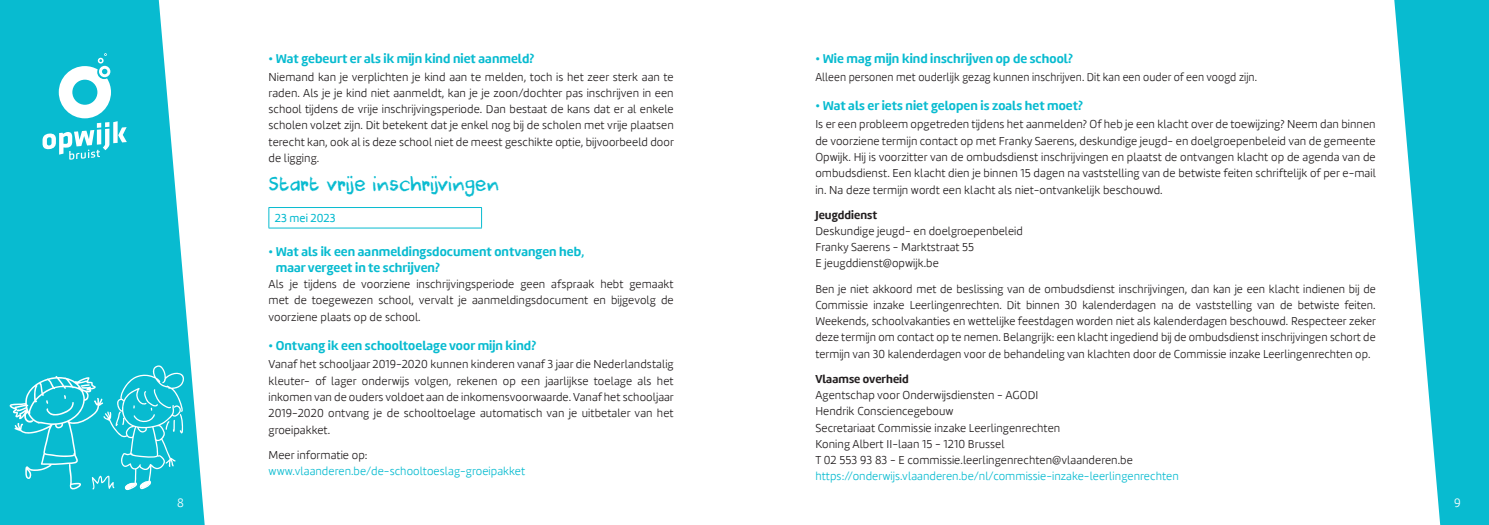
<style>
.page{position:relative;width:1489px;height:525px;background:#fff}
.page>*{position:absolute;margin:0;border:0;box-sizing:border-box;transform-origin:0 0}
.broodTekst{font:18.75px "DK Cool Crayon";letter-spacing:.005em;color:#08bbd0}
.Titelniv2{font:700 13.12px/15.6px "Marine";letter-spacing:.005em;color:#08bbd0}
.t1{font:300 12.5px "Marine";color:#fff}
.broodTekst-2{font:300 11.88px/16.2px "Marine";letter-spacing:.005em;color:#231f20;text-align:justify}
.broodTekst-3{font:300 11.88px "Marine";letter-spacing:.005em;color:#231f20;scale:.95 1}
.broodTekst-4{font:300 11.88px/16.2px "Marine";letter-spacing:.005em;color:#08bbd0}
.broodTekst-5{font:11.88px "Marine";letter-spacing:.005em;color:#08bbd0}
.s1{color:#231f20}
.s2{font-weight:700}
.s3{color:#08bbd0}
</style>
<div class="page">
<svg style="left:0;top:0;width:205px;height:524px;fill:#08bbd0"></svg>
<svg style="left:1394px;top:0;width:94px;height:524px;fill:#08bbd0"></svg>
<svg style="left:43px;top:53px;width:84px;height:106px"></svg>
<hr style="left:268px;top:207px;width:214px;height:1px;background:#08bbd0">
<svg style="left:268px;top:208px;width:1px;height:19px"></svg>
<svg style="left:481px;top:208px;width:1px;height:19px"></svg>
<hr style="left:268px;top:227px;width:214px;height:1px;background:#08bbd0">
<svg style="left:9px;top:365px;width:176px;height:126px"></svg>
<p class="Titelniv2" style="left:268px;top:50px;width:267px">• Wat gebeurt er als ik mijn kind niet aanmeld?</p>
<p class="broodTekst-2" style="left:268px;top:68px;width:407px">Niemand kan je verplichten je kind aan te melden, toch is het zeer sterk aan te raden. Als je je kind niet aanmeldt, kan je je zoon/dochter pas inschrijven in een school tijdens de vrije inschrijvingsperiode. Dan bestaat de kans dat er al enkele scholen volzet zijn. Dit betekent dat je enkel nog bij de scholen met vrije plaatsen terecht kan, ook al is deze school niet de meest geschikte optie, bijvoorbeeld door de ligging.</p>
<p class="broodTekst" style="left:268px;top:172px;width:232px">Start vrije inschrijvingen</p>
<p class="broodTekst-5" style="left:275px;top:210px;width:62px">23 mei 2023</p>
<p class="Titelniv2" style="left:276px;top:243px;width:310px;text-indent:-7px">• Wat als ik een aanmeldingsdocument ontvangen heb, maar vergeet in te schrijven?</p>
<p class="broodTekst-2" style="left:268px;top:276px;width:406px">Als je tijdens de voorziene inschrijvingsperiode geen afspraak hebt gemaakt met de toegewezen school, vervalt je aanmeldingsdocument en bijgevolg de voorziene plaats op de school.</p>
<p class="Titelniv2" style="left:268px;top:338px;width:269px">• Ontvang ik een schooltoelage voor mijn kind?</p>
<p class="broodTekst-2" style="left:268px;top:356px;width:407px">Vanaf het schooljaar 2019-2020 kunnen kinderen vanaf 3 jaar die Nederlandstalig kleuter- of lager onderwijs volgen, rekenen op een jaarlijkse toelage als het inkomen van de ouders voldoet aan de inkomensvoorwaarde. Vanaf het schooljaar 2019-2020 ontvang je de schooltoelage automatisch van je uitbetaler van het groeipakket.</p>
<p class="broodTekst-4" style="left:268px;top:446px;width:258px"><span class="s1">Meer informatie op: </span>www.vlaanderen.be/de-schooltoeslag-groeipakket</p>
<p class="Titelniv2" style="left:815px;top:50px;width:259px">• Wie mag mijn kind inschrijven op de school?</p>
<p class="broodTekst-3" style="left:815px;top:69px;width:466px">Alleen personen met ouderlijk gezag kunnen inschrijven. Dit kan een ouder of een voogd zijn.</p>
<p class="Titelniv2" style="left:815px;top:98px;width:269px">• Wat als er iets niet gelopen is zoals het moet?</p>
<p class="broodTekst-2" style="left:815px;top:116px;width:562px">Is er een probleem opgetreden tijdens het aanmelden? Of heb je een klacht over de toewijzing? Neem dan binnen de voorziene termijn contact op met Franky Saerens, deskundige jeugd- en doelgroepenbeleid van de gemeente Opwijk. Hij is voorzitter van de ombudsdienst inschrijvingen en plaatst de ontvangen klacht op de agenda van de ombudsdienst. Een klacht dien je binnen 15 dagen na vaststelling van de betwiste feiten schriftelijk of per e-mail in. Na deze termijn wordt een klacht als niet-ontvankelijk beschouwd.</p>
<p class="broodTekst-2" style="left:815px;top:206px;width:209px;text-align:left"><span class="s2">Jeugddienst<br></span>Deskundige jeugd- en doelgroepenbeleid<br>Franky Saerens - Marktstraat 55<br>E jeugddienst@opwijk.be</p>
<p class="broodTekst-2" style="left:815px;top:280px;width:562px">Ben je niet akkoord met de beslissing van de ombudsdienst inschrijvingen, dan kan je een klacht indienen bij de Commissie inzake Leerlingenrechten. Dit binnen 30 kalenderdagen na de vaststelling van de betwiste feiten.<br>Weekends, schoolvakanties en wettelijke feestdagen worden niet als kalenderdagen beschouwd. Respecteer zeker deze termijn om contact op te nemen. Belangrijk: een klacht ingediend bij de ombudsdienst inschrijvingen schort de termijn van 30 kalenderdagen voor de behandeling van klachten door de Commissie inzake Leerlingenrechten op.</p>
<p class="broodTekst-2" style="left:815px;top:370px;width:365px;text-align:left"><span class="s2">Vlaamse overheid<br></span>Agentschap voor Onderwijsdiensten - AGODI<br>Hendrik Consciencegebouw<br>Secretariaat Commissie inzake Leerlingenrechten<br>Koning Albert II-laan 15 - 1210 Brussel<br>T 02 553 93 83 - E commissie.leerlingenrechten@vlaanderen.be <span class="s3">https://onderwijs.vlaanderen.be/nl/commissie-inzake-leerlingenrechten</span></p>
<p class="t1" style="left:177px;top:495px;width:8px">8</p>
<p class="t1" style="left:1453px;top:495px;width:8px">9</p>
</div>
